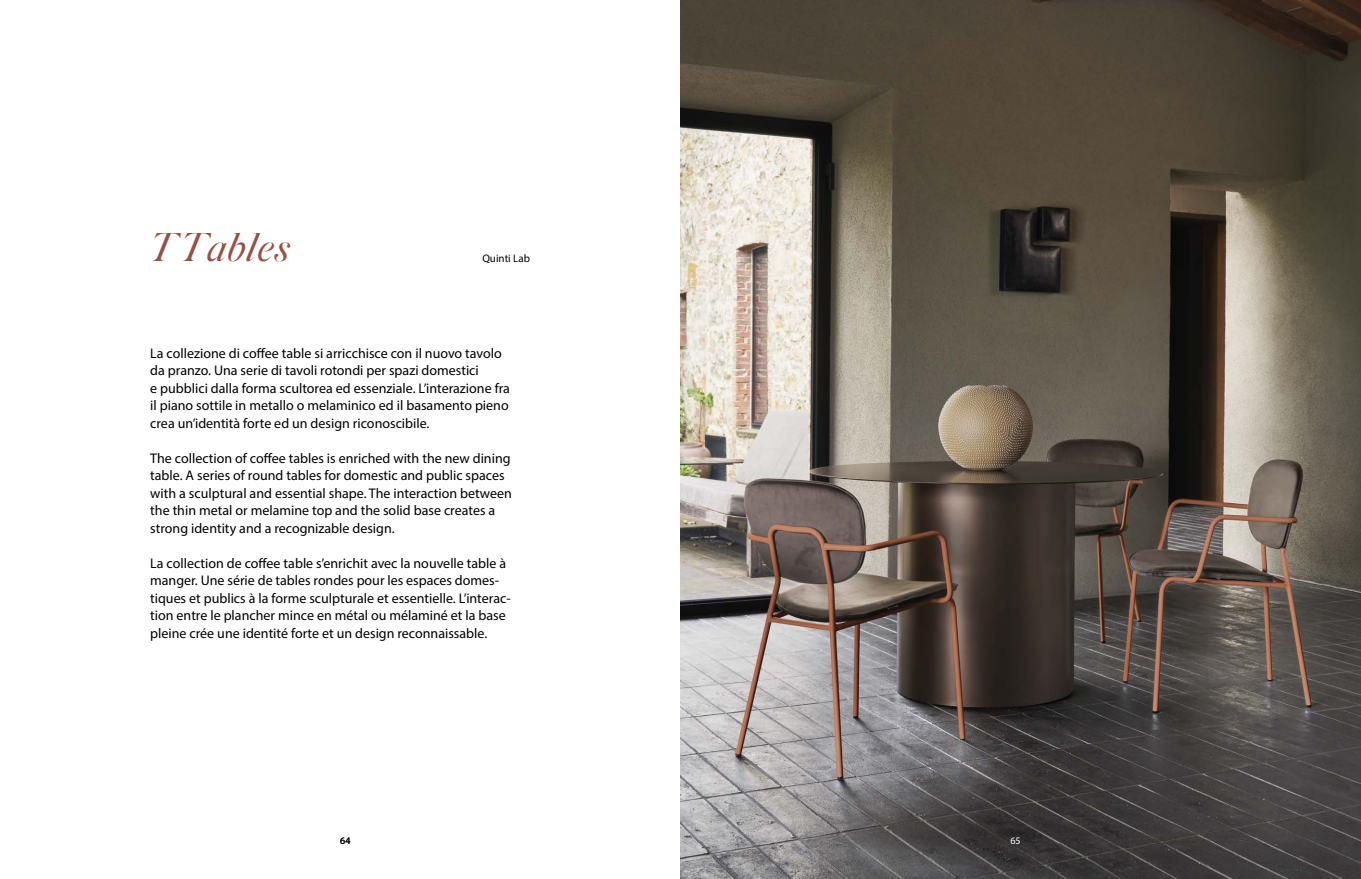
<style>
.page{position:relative;width:1361px;height:879px;background:#fff}
.page>*{position:absolute;margin:0;border:0;box-sizing:border-box;transform-origin:0 0}
.t1{font:italic 40px "Silk Serif";letter-spacing:-.005em;color:#985044}
.t2{font:14px/17.5px "Myriad Pro";color:#000}
.t3{font:11px "Myriad Pro";color:#000}
.t4{font:10px "Myriad Pro";color:#000}
.t5{font:10px "Myriad Pro";color:#fff}
</style>
<div class="page">
<img style="left:680px;top:0;width:681px;height:879px">
<h1 class="t1" style="left:150px;top:224px;width:142px">TTables</h1>
<p class="t3" style="left:482px;top:251px;width:49px">Quinti Lab</p>
<p class="t2" style="left:150px;top:344px;width:361px">La collezione di coffee table si arricchisce con il nuovo tavolo da pranzo. Una serie di tavoli rotondi per spazi domestici<br>e pubblici dalla forma scultorea ed essenziale. L’interazione fra il piano sottile in metallo o melaminico ed il basamento pieno crea un’identità forte ed un design riconoscibile.</p>
<p class="t2" style="left:150px;top:449px;width:363px">The collection of coffee tables is enriched with the new dining table. A series of round tables for domestic and public spaces with a sculptural and essential shape. The interaction between the thin metal or melamine top and the solid base creates a strong identity and a recognizable design.</p>
<p class="t2" style="left:150px;top:554px;width:362px">La collection de coffee table s’enrichit avec la nouvelle table à manger. Une série de tables rondes pour les espaces domes&shy;tiques et publics à la forme sculpturale et essentielle. L’interac&shy;tion entre le plancher mince en métal ou mélaminé et la base pleine crée une identité forte et un design reconnaissable.</p>
<p class="t4" style="left:340px;top:834px;width:12px">64</p>
<p class="t5" style="left:1010px;top:834px;width:12px">65</p>
</div>
